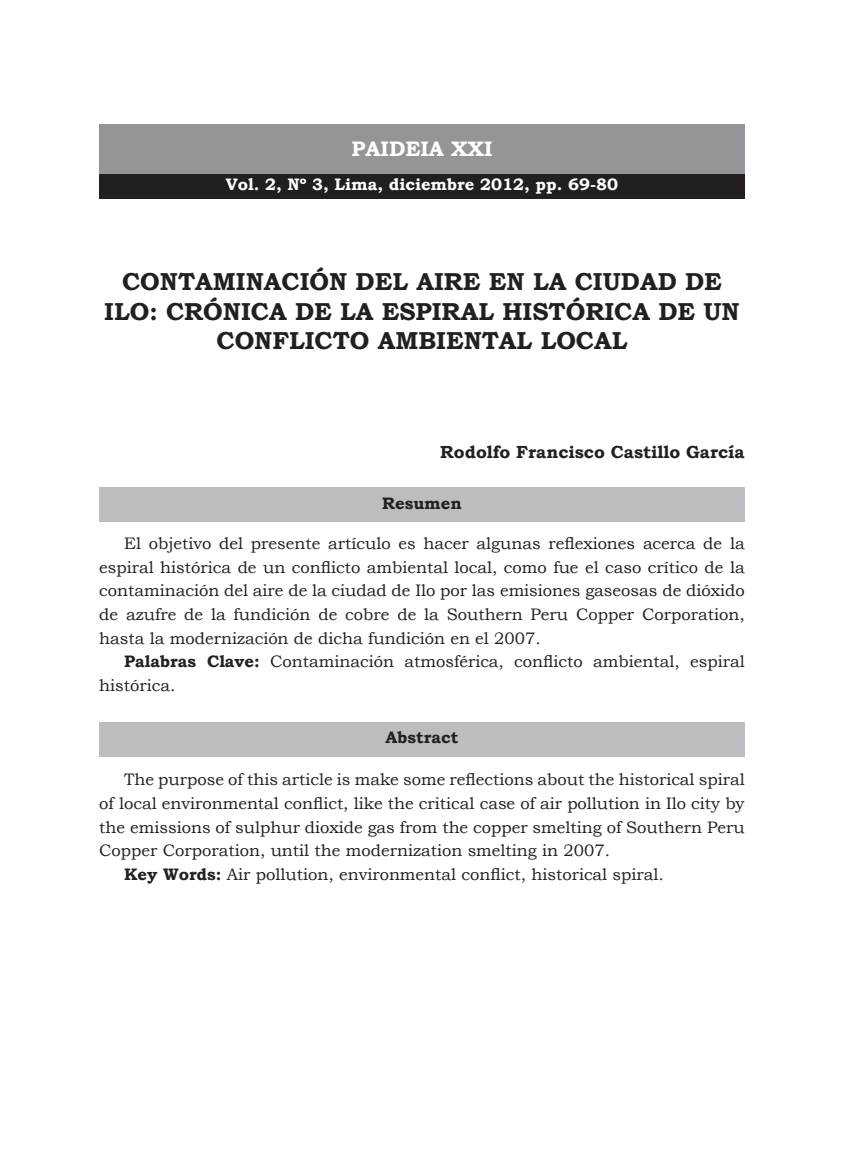
<style>
.page{position:relative;width:844px;height:1166px;background:#fff}
.page>*{position:absolute;margin:0;border:0;box-sizing:border-box;transform-origin:0 0}
.t1{font:700 24.5px/29.4px "Bookman Old Style";color:#231f20;text-align:center}
.t2{font:700 21px "Bookman Old Style";color:#fff}
.t3{font:700 17.5px "Bookman Old Style";color:#231f20}
.t4{font:16.62px/23.6px "Bookman Old Style";color:#231f20;text-align:justify}
.t5{font:700 16.62px "Bookman Old Style";color:#fff}
.t6{font:700 16.62px "Bookman Old Style";color:#231f20}
.s1{font-weight:700}
</style>
<div class="page">
<div style="left:99px;top:124px;width:645px;height:50px;background:#939598"></div>
<div style="left:99px;top:174px;width:645px;height:24px;background:#231f20"></div>
<div style="left:99px;top:487px;width:645px;height:35px;background:#bcbdc0"></div>
<div style="left:99px;top:722px;width:645px;height:34px;background:#bcbdc0"></div>
<p class="t2" style="left:351px;top:133px;width:142px">PAIDEIA XXI</p>
<p class="t5" style="left:226px;top:172px;width:393px">Vol. 2, Nº 3, Lima, diciembre 2012, pp. 69-80</p>
<h1 class="t1" style="left:104px;top:267px;width:637px">CONTAMINACIÓN DEL AIRE EN LA CIUDAD DE<br>ILO: CRÓNICA DE LA ESPIRAL HISTÓRICA DE UN<br>CONFLICTO AMBIENTAL LOCAL</h1>
<p class="t3" style="left:440px;top:440px;width:306px">Rodolfo Francisco Castillo García</p>
<p class="t6" style="left:382px;top:491px;width:81px">Resumen</p>
<p class="t4" style="left:99px;top:531px;width:646px;text-indent:25px">El objetivo del presente artículo es hacer algunas reflexiones acerca de la espiral histórica de un conflicto ambiental local, como fue el caso crítico de la contaminación del aire de la ciudad de Ilo por las emisiones gaseosas de dióxido de azufre de la fundición de cobre de la Southern Peru Copper Corporation, hasta la modernización de dicha fundición en el 2007.</p>
<p class="t4" style="left:99px;top:650px;width:646px;text-indent:25px"><span class="s1">Palabras Clave:</span> Contaminación atmosférica, conflicto ambiental, espiral histórica.</p>
<p class="t6" style="left:385px;top:725px;width:74px">Abstract</p>
<p class="t4" style="left:124px;top:768px;width:622px">The purpose of this article is make some reflections about the historical spiral</p>
<p class="t4" style="left:99px;top:791px;width:646px">of local environmental conflict, like the critical case of air pollution in Ilo city by</p>
<p class="t4" style="left:99px;top:815px;width:646px">the emissions of sulphur dioxide gas from the copper smelting of Southern Peru</p>
<p class="t4" style="left:99px;top:839px;width:512px">Copper Corporation, until the modernization smelting in 2007.</p>
<p class="t4" style="left:124px;top:862px;width:541px"><span class="s1">Key Words:</span> Air pollution, environmental conflict, historical spiral.</p>
</div>
